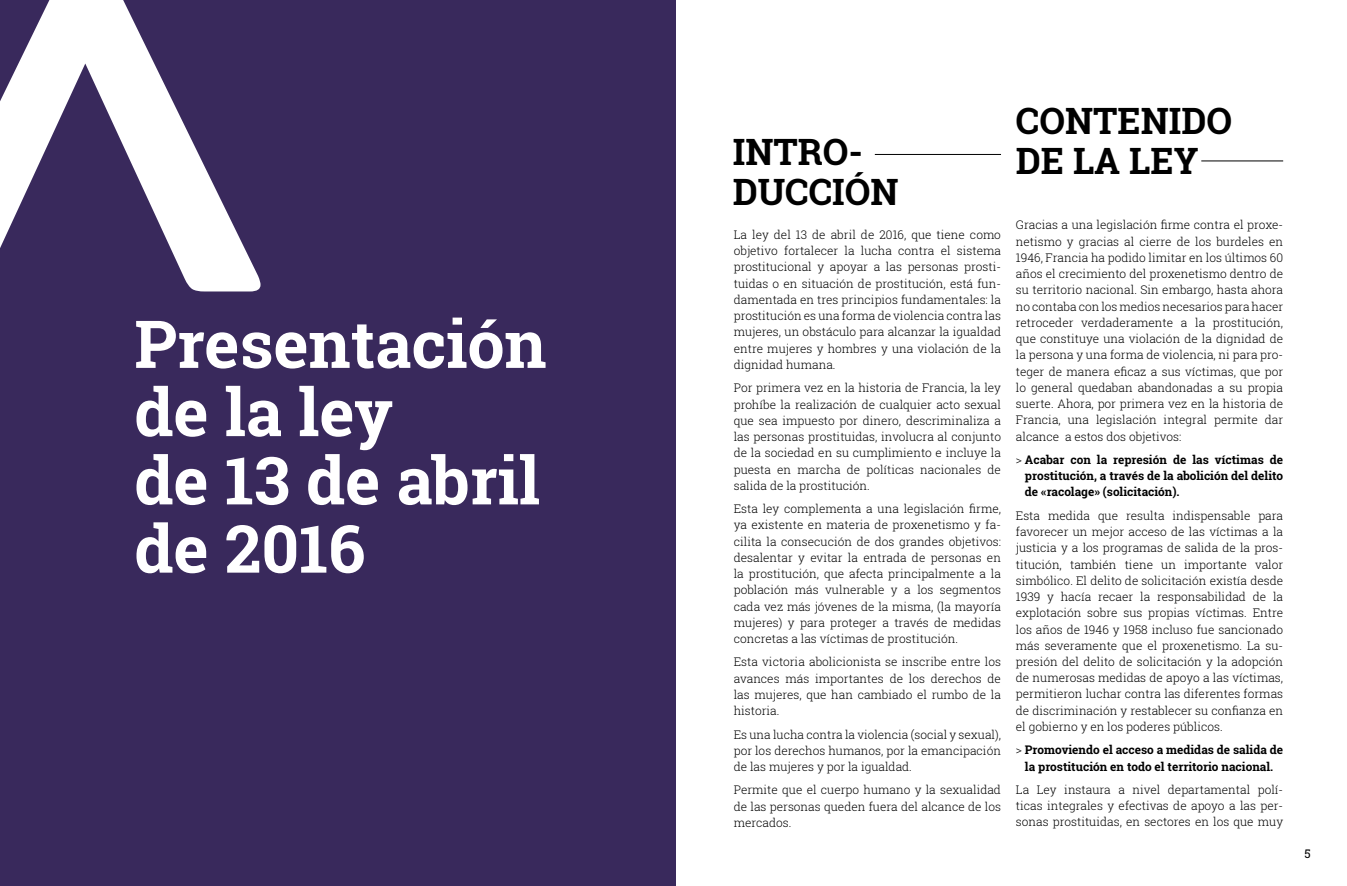
<style>
.page{position:relative;width:1347px;height:886px;background:#fff}
.page>*{position:absolute;margin:0;border:0;box-sizing:border-box;transform-origin:0 0}
.t1{font:700 66px/68.2px "Roboto Slab";color:#fff}
.t2{font:700 36.25px/39.2px "Roboto Slab";color:#000}
.t3{font:300 11.88px/16.2px "Roboto Slab";color:#000;text-align:justify}
.t4{font:700 11.88px/16.2px "Roboto Slab";color:#000;text-align:justify}
.t5{font:11.88px "Roboto Slab";color:#000}
.s1{font-weight:300}
</style>
<div class="page">
<div style="left:0;top:0;width:675px;height:886px;background:#39295c"></div>
<svg style="left:0;top:0;width:260px;height:291px"></svg>
<hr style="left:874px;top:154px;width:127px;height:1px;background:#000">
<hr style="left:1201px;top:161px;width:82px;height:1px;background:#000">
<h1 class="t1" style="left:134px;top:309px;width:414px">Presentación de la ley<br>de 13 de abril de 2016</h1>
<h2 class="t2" style="left:733px;top:132px;width:167px">INTRO-<br>DUCCIÓN</h2>
<p class="t3" style="left:733px;top:226px;width:269px">La ley del 13 de abril de 2016, que tiene como objetivo fortalecer la lucha contra el sistema prostitucional y apoyar a las personas prosti&shy;tuidas o en situación de prostitución, está fun&shy;damentada en tres principios fundamentales: la prostitución es una forma de violencia contra las mujeres, un obstáculo para alcanzar la igualdad entre mujeres y hombres y una violación de la dignidad humana.</p>
<p class="t3" style="left:733px;top:379px;width:269px">Por primera vez en la historia de Francia, la ley prohíbe la realización de cualquier acto sexual que sea impuesto por dinero, descriminaliza a las personas prostituidas, involucra al conjunto de la sociedad en su cumplimiento e incluye la puesta en marcha de políticas nacionales de salida de la prostitución.</p>
<p class="t3" style="left:733px;top:500px;width:269px">Esta ley complementa a una legislación firme, ya existente en materia de proxenetismo y fa&shy;cilita la consecución de dos grandes objetivos: desalentar y evitar la entrada de personas en la prostitución, que afecta principalmente a la población más vulnerable y a los segmentos cada vez más jóvenes de la misma, (la mayoría mujeres) y para proteger a través de medidas concretas a las víctimas de prostitución.</p>
<p class="t3" style="left:733px;top:654px;width:269px">Esta victoria abolicionista se inscribe entre los avances más importantes de los derechos de las mujeres, que han cambiado el rumbo de la historia.</p>
<p class="t3" style="left:733px;top:726px;width:269px">Es una lucha contra la violencia (social y sexual), por los derechos humanos, por la emancipación de las mujeres y por la igualdad.</p>
<p class="t3" style="left:733px;top:781px;width:269px">Permite que el cuerpo humano y la sexualidad de las personas queden fuera del alcance de los mercados.</p>
<h2 class="t2" style="left:1016px;top:101px;width:218px">CONTENIDO<br>DE LA LEY</h2>
<p class="t3" style="left:1016px;top:217px;width:269px">Gracias a una legislación firme contra el proxe&shy;netismo y gracias al cierre de los burdeles en 1946, Francia ha podido limitar en los últimos 60 años el crecimiento del proxenetismo dentro de su territorio nacional. Sin embargo, hasta ahora no contaba con los medios necesarios para hacer retroceder verdaderamente a la prostitución, que constituye una violación de la dignidad de la persona y una forma de violencia, ni para pro&shy;teger de manera eficaz a sus víctimas, que por lo general quedaban abandonadas a su propia suerte. Ahora, por primera vez en la historia de Francia, una legislación integral permite dar alcance a estos dos objetivos:</p>
<p class="t4" style="left:1025px;top:451px;width:260px;text-indent:-9px"><span class="s1">&gt;</span> Acabar con la represión de las víctimas de prostitución, a través de la abolición del delito de «racolage» (solicitación).</p>
<p class="t3" style="left:1016px;top:507px;width:269px">Esta medida que resulta indispensable para favorecer un mejor acceso de las víctimas a la justicia y a los programas de salida de la pros&shy;titución, también tiene un importante valor simbólico. El delito de solicitación existía desde 1939 y hacía recaer la responsabilidad de la explotación sobre sus propias víctimas. Entre los años de 1946 y 1958 incluso fue sancionado más severamente que el proxenetismo. La su&shy;presión del delito de solicitación y la adopción de numerosas medidas de apoyo a las víctimas, permitieron luchar contra las diferentes formas de discriminación y restablecer su confianza en el gobierno y en los poderes públicos.</p>
<p class="t4" style="left:1016px;top:742px;width:269px;text-align:center"><span class="s1">&gt;</span> Promoviendo el acceso a medidas de salida de la prostitución en todo el territorio nacional.</p>
<p class="t3" style="left:1016px;top:781px;width:269px">La Ley instaura a nivel departamental polí&shy;ticas integrales y efectivas de apoyo a las per&shy;sonas prostituidas, en sectores en los que muy</p>
<p class="t5" style="left:1304px;top:845px;width:8px">5</p>
</div>
